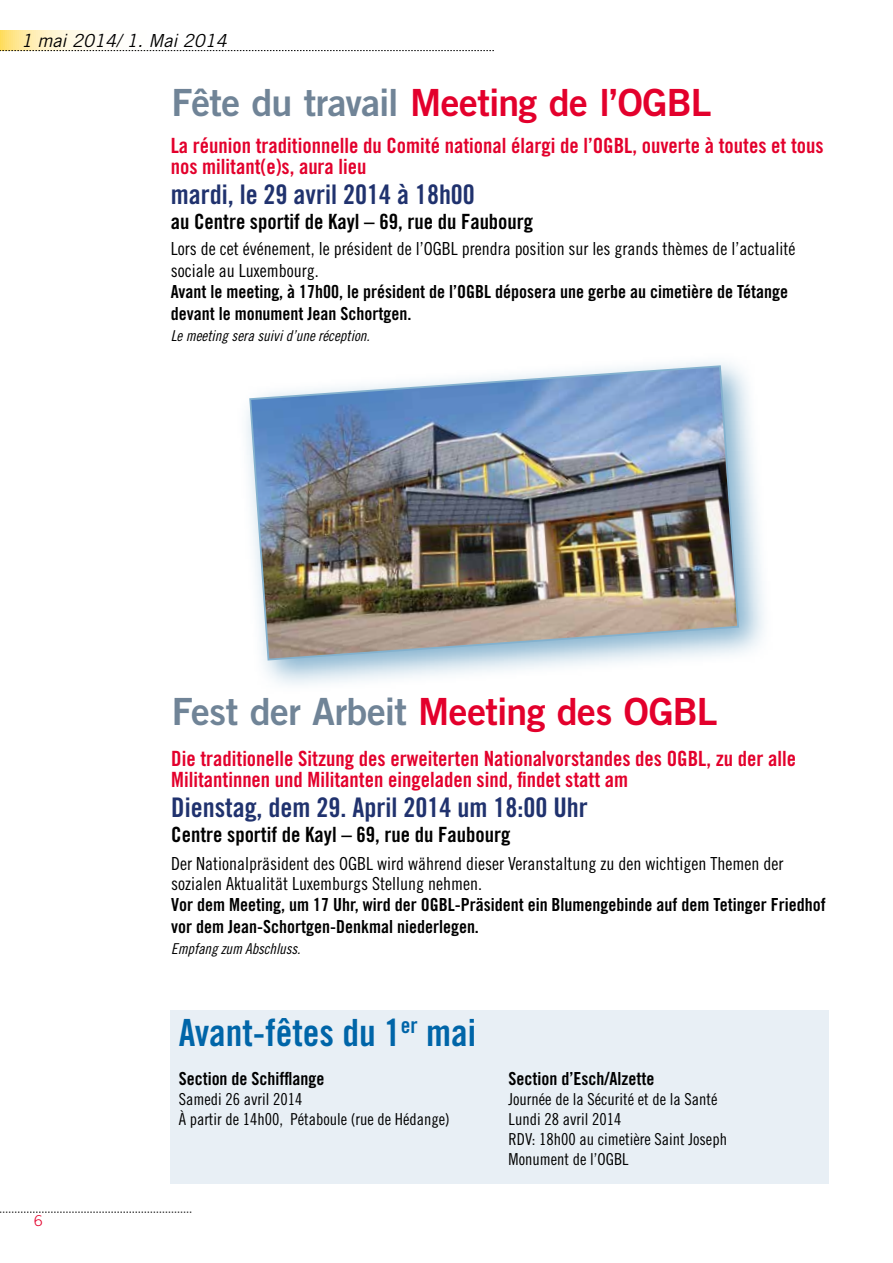
<style>
.page{position:relative;width:893px;height:1263px;background:#fff}
.page>*{position:absolute;margin:0;border:0;box-sizing:border-box;transform-origin:0 0}
.t1{font:37.5px "Trade Gothic LT Std Bd 2";letter-spacing:-.015em;color:#e3002c}
.t2{font:37.5px "Trade Gothic LT Std Bd Cn 20";color:#0065a8}
.t3{font:27px "Trade Gothic LT Std Bd Cn 20";color:#20326e}
.t4{font:21px/21px "Trade Gothic LT Std Bd Cn 20";color:#e3002c}
.t5{font:21px "Trade Gothic LT Std Bd Cn 20";color:#000}
.t6{font:18px/21.6px "Trade Gothic LT Std Bd Cn 20";color:#000}
.t7{font:18px/21.6px "Trade Gothic LT Std Cn 18";color:#000}
.t8{font:italic 18px "Trade Gothic LT Std";color:#000}
.t9{font:16.5px/19.8px "Trade Gothic LT Std Cn 18";color:#000}
.t10{font:15px "Trade Gothic LT Std Cn 18 Obl";color:#000}
.t11{font:300 15px "Trade Gothic LT Std";color:#e3002c}
.s1{color:#708497}
</style>
<div class="page">
<svg style="left:0;top:1212px;width:191px;height:1px"></svg>
<svg style="left:0;top:31px;width:100px;height:19px"></svg>
<svg style="left:0;top:50px;width:494px;height:1px"></svg>
<div style="left:170px;top:1010px;width:659px;height:174px;background:#e8eff5"></div>
<svg style="left:246px;top:362px;width:518px;height:323px"></svg>
<img style="left:248px;top:364px;width:492px;height:297px">
<p class="t8" style="left:21px;top:29px;width:207px">1 mai 2014/ 1. Mai 2014</p>
<h1 class="t1" style="left:172px;top:80px;width:541px"><span class="s1">Fête du travail</span> Meeting de l’OGBL</h1>
<p class="t4" style="left:171px;top:135px;width:654px">La réunion traditionnelle du Comité national élargi de l’OGBL, ouverte à toutes et tous nos militant(e)s, aura lieu</p>
<h2 class="t3" style="left:171px;top:178px;width:306px">mardi, le 29 avril 2014 à 18h00</h2>
<p class="t5" style="left:171px;top:209px;width:364px">au Centre sportif de Kayl – 69, rue du Faubourg</p>
<p class="t7" style="left:171px;top:238px;width:626px">Lors de cet événement, le président de l’OGBL prendra position sur les grands thèmes de l’actualité sociale au Luxembourg.</p>
<p class="t6" style="left:171px;top:281px;width:619px">Avant le meeting, à 17h00, le président de l’OGBL déposera une gerbe au cimetière de Tétange devant le monument Jean Schortgen.</p>
<p class="t10" style="left:171px;top:327px;width:201px">Le meeting sera suivi d’une réception.</p>
<h1 class="t1" style="left:172px;top:688px;width:547px"><span class="s1">Fest der Arbeit</span> Meeting des OGBL</h1>
<p class="t4" style="left:171px;top:748px;width:626px">Die traditionelle Sitzung des erweiterten Nationalvorstandes des OGBL, zu der alle<br>Militantinnen und Militanten eingeladen sind, findet statt am</p>
<h2 class="t3" style="left:171px;top:791px;width:418px">Dienstag, dem 29. April 2014 um 18:00 Uhr</h2>
<p class="t5" style="left:171px;top:822px;width:341px">Centre sportif de Kayl – 69, rue du Faubourg</p>
<p class="t7" style="left:171px;top:854px;width:614px;line-height:19.5px">Der Nationalpräsident des OGBL wird während dieser Veranstaltung zu den wichtigen Themen der sozialen Aktualität Luxemburgs Stellung nehmen.</p>
<p class="t6" style="left:171px;top:894px;width:656px">Vor dem Meeting, um 17 Uhr, wird der OGBL-Präsident ein Blumengebinde auf dem Tetinger Friedhof vor dem Jean-Schortgen-Denkmal niederlegen.</p>
<p class="t10" style="left:171px;top:939px;width:131px">Empfang zum Abschluss.</p>
<p class="t11" style="left:34px;top:1212px;width:10px">6</p>
<h1 class="t2" style="left:179px;top:1010px;width:299px">Avant-fêtes du 1<sup>er</sup> mai</h1>
<p class="t6" style="left:179px;top:1068px;width:147px">Section de Schifflange</p>
<p class="t9" style="left:179px;top:1089px;width:273px">Samedi 26 avril 2014<br>À partir de 14h00, Pétaboule (rue de Hédange)</p>
<p class="t6" style="left:509px;top:1068px;width:147px">Section d’Esch/Alzette</p>
<p class="t9" style="left:509px;top:1089px;width:220px">Journée de la Sécurité et de la Santé<br>Lundi 28 avril 2014<br>RDV: 18h00 au cimetière Saint Joseph<br>Monument de l’OGBL</p>
</div>
